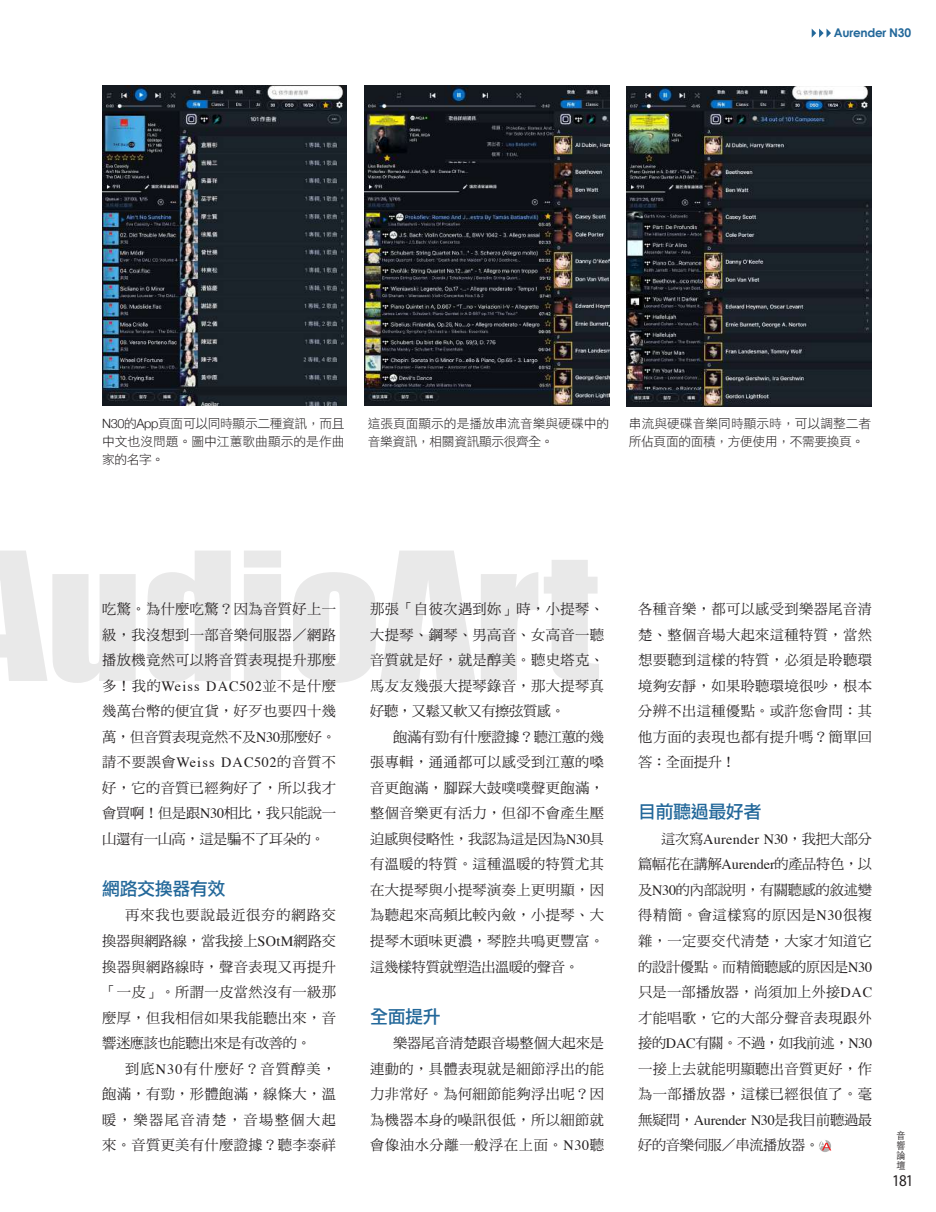
<style>
.page{position:relative;width:936px;height:1212px;background:#fff}
.page>*{position:absolute;margin:0;border:0;box-sizing:border-box;transform-origin:0 0}
.t1{font:165px "Impact";color:#231f20;scale:1.11 1}
.t2{font:18px "DF Li Hei Std W5";letter-spacing:-.025em;color:#23689a}
.t3{font:16.5px "Myriad Pro";color:#231f20;scale:.91 1}
.t4{font:14.25px/25.5px "DF Ming Std W5";letter-spacing:.025em;color:#231f20;text-align:justify}
.t5{font:14.25px "Times";letter-spacing:.08em;color:#231f20}
.t6{font:14.25px "Times";letter-spacing:.02em;color:#231f20}
.t7{font:12.75px/18px "DF Li Hei Std W3";letter-spacing:-.005em;color:#231f20}
.t8{font:700 12px "Century Gothic";letter-spacing:-.02em;color:#23689a}
.t9{font:300 9.9px/10.2px "ST Heiti TC";color:#231f20;text-align:justify;scale:.91 1}
.s1{font-family:"Helvetica Neue";font-weight:300}
.s2{font-family:"Times"}
.s3{font-family:"DF Ming Std W5"}
</style>
<div class="page">
<svg style="left:818px;top:1140px;width:13px;height:12px"></svg>
<svg style="left:819px;top:1140px;width:12px;height:10px"></svg>
<img style="left:102px;top:86px;width:245px;height:320px">
<img style="left:364px;top:86px;width:245px;height:320px">
<img style="left:626px;top:86px;width:245px;height:320px">
<svg style="left:811px;top:29px;width:20px;height:9px"></svg>
<p class="t8" style="left:833px;top:26px;width:79px">Aurender N30</p>
<p class="t7" style="left:102px;top:414px;width:244px;text-align:justify"><span class="s1">N30</span>的<span class="s1">App</span>頁面可以同時顯示二種資訊，而且中文也沒問題。圖中江蕙歌曲顯示的是作曲家的名字。</p>
<p class="t7" style="left:368px;top:414px;width:243px">這張頁面顯示的是播放串流音樂與硬碟中的音樂資訊，相關資訊顯示很齊全。</p>
<p class="t7" style="left:629px;top:414px;width:244px">串流與硬碟音樂同時顯示時，可以調整二者所佔頁面的面積，方便使用，不需要換頁。</p>
<h1 class="t1" style="left:-47px;top:488px;width:583px">AudioArt</h1>
<p class="t4" style="left:370px;top:596px;width:235px">那張「自彼次遇到妳」時，小提琴、大提琴、鋼琴、男高音、女高音一聽音質就是好，就是醇美。聽史塔克、馬友友幾張大提琴錄音，那大提琴真好聽，又鬆又軟又有擦弦質感。</p>
<p class="t4" style="left:370px;top:724px;width:235px;text-indent:23px">飽滿有勁有什麼證據？聽江蕙的幾張專輯，通通都可以感受到江蕙的嗓音更飽滿，腳踩大鼓噗噗聲更飽滿，整個音樂更有活力，但卻不會產生壓迫感與侵略性，我認為這是因為<span class="s2">N30</span>具有溫暖的特質。這種溫暖的特質尤其在大提琴與小提琴演奏上更明顯，因為聽起來高頻比較內斂，小提琴、大提琴木頭味更濃，琴腔共鳴更豐富。這幾樣特質就塑造出溫暖的聲音。</p>
<p class="t2" style="left:370px;top:1006px;width:72px">全面提升</p>
<p class="t4" style="left:370px;top:1030px;width:235px;text-indent:23px">樂器尾音清楚跟音場整個大起來是連動的，具體表現就是細節浮出的能力非常好。為何細節能夠浮出呢？因為機器本身的噪訊很低，所以細節就會像油水分離一般浮在上面。<span class="s2">N30</span>聽</p>
<p class="t4" style="left:102px;top:596px;width:235px">吃驚。為什麼吃驚？因為音質好上一級，我沒想到一部音樂伺服器／網路播放機竟然可以將音質表現提升那麼</p>
<p class="t5" style="left:102px;top:673px;width:235px"><span class="s3">多！我的</span>Weiss DAC502<span class="s3">並不是什麼</span></p>
<p class="t4" style="left:102px;top:698px;width:235px">幾萬台幣的便宜貨，好歹也要四十幾萬，但音質表現竟然不及<span class="s2">N30</span>那麼好。</p>
<p class="t5" style="left:102px;top:749px;width:235px"><span class="s3">請不要誤會</span>Weiss DAC502<span class="s3">的音質不</span></p>
<p class="t4" style="left:102px;top:775px;width:235px">好，它的音質已經夠好了，所以我才會買啊！但是跟<span class="s2">N30</span>相比，我只能說一山還有一山高，這是騙不了耳朵的。</p>
<p class="t2" style="left:102px;top:879px;width:125px">網路交換器有效</p>
<p class="t4" style="left:102px;top:902px;width:235px;text-indent:23px">再來我也要說最近很夯的網路交換器與網路線，當我接上<span class="s2">SOtM</span>網路交換器與網路線時，聲音表現又再提升「一皮」。所謂一皮當然沒有一級那麼厚，但我相信如果我能聽出來，音響迷應該也能聽出來是有改善的。</p>
<p class="t4" style="left:102px;top:1055px;width:235px;text-indent:23px">到底<span class="s2">N30</span>有什麼好？音質醇美，飽滿，有勁，形體飽滿，線條大，溫暖，樂器尾音清楚，音場整個大起來。音質更美有什麼證據？聽李泰祥</p>
<p class="t4" style="left:638px;top:596px;width:235px">各種音樂，都可以感受到樂器尾音清楚、整個音場大起來這種特質，當然想要聽到這樣的特質，必須是聆聽環境夠安靜，如果聆聽環境很吵，根本分辨不出這種優點。或許您會問：其他方面的表現也都有提升嗎？簡單回答：全面提升！</p>
<p class="t2" style="left:638px;top:802px;width:125px">目前聽過最好者</p>
<p class="t6" style="left:661px;top:826px;width:212px"><span class="s3">這次寫</span>Aurender N30<span class="s3">，我把大部分</span></p>
<p class="t4" style="left:638px;top:851px;width:235px">篇幅花在講解<span class="s2">Aurender</span>的產品特色，以及<span class="s2">N30</span>的內部說明，有關聽感的敘述變得精簡。會這樣寫的原因是<span class="s2">N30</span>很複雜，一定要交代清楚，大家才知道它的設計優點。而精簡聽感的原因是<span class="s2">N30</span>只是一部播放器，尚須加上外接<span class="s2">DAC</span>才能唱歌，它的大部分聲音表現跟外接的<span class="s2">DAC</span>有關。不過，如我前述，<span class="s2">N30</span>一接上去就能明顯聽出音質更好，作為一部播放器，這樣已經很值了。毫無疑問，<span class="s2">Aurender N30</span>是我目前聽過最好的音樂伺服／串流播放器。</p>
<p class="t9" style="left:896px;top:1129px;width:11px">音響論壇</p>
<p class="t3" style="left:892px;top:1170px;width:25px">181</p>
</div>
